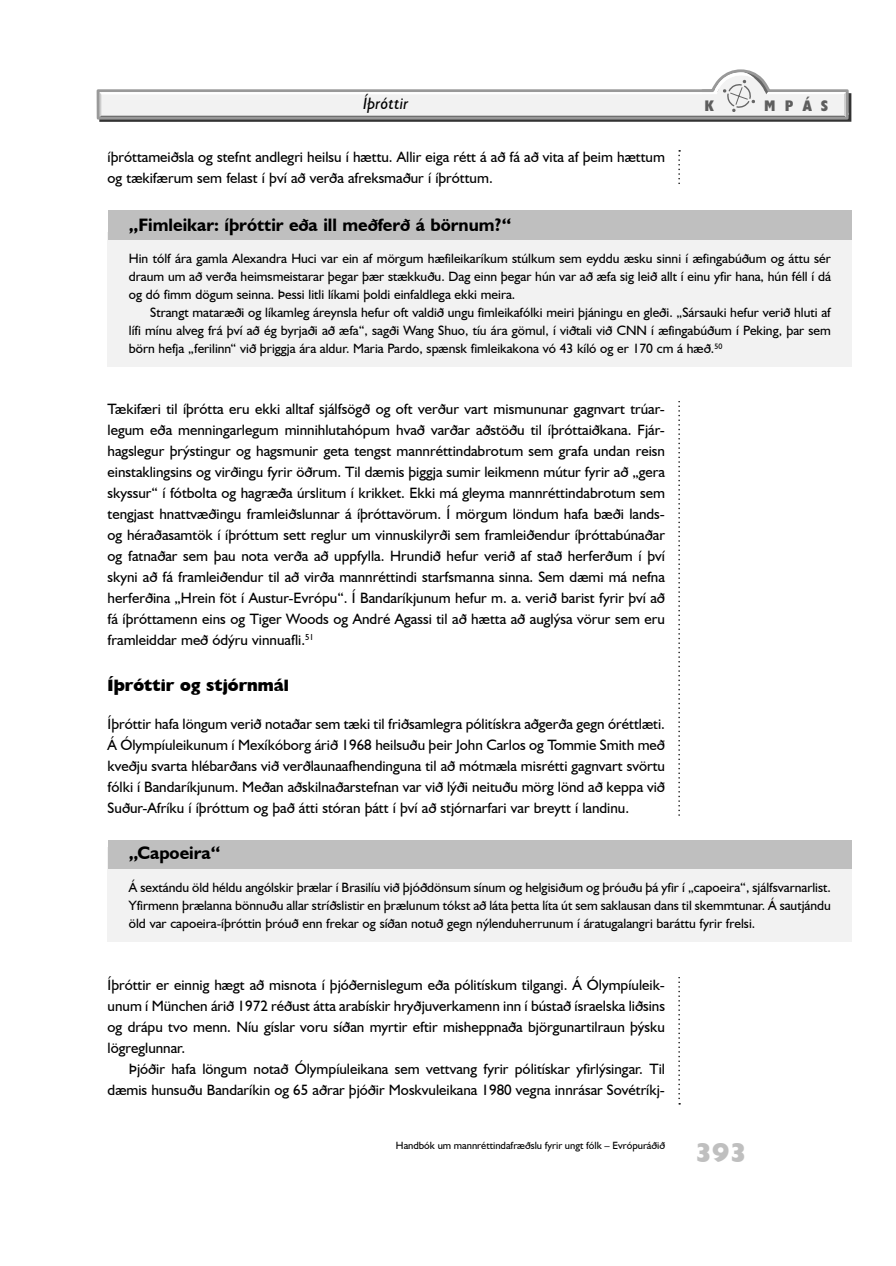
<style>
.page{position:relative;width:896px;height:1266px;background:#fff}
.page>*{position:absolute;margin:0;border:0;box-sizing:border-box;transform-origin:0 0}
.t1{font:800 27px "Humanist 521 BT";color:#bfbfbf}
.t2{font:700 18px "Humanist 521 BT";color:#000}
.t3{font:800 16.5px "Humanist 521 BT";color:#000}
.t4{font:italic 16.5px "Humanist 521 BT";letter-spacing:.01em;color:#000}
.t5{font:700 condensed 15.45px "Humanist 521 BT Xtra";color:#5e5e5e}
.t6{font:15px/21px "Humanist 521 BT";color:#000;text-align:justify}
.t7{font:13.5px/18px "Humanist 521 BT";color:#000;text-align:justify}
.t8{font:10.5px "Humanist 521 BT";color:#000}
</style>
<div class="page">
<svg style="left:678px;top:150px;width:2px;height:954px"></svg>
<svg style="left:97px;top:69px;width:754px;height:53px"></svg>
<div style="left:665px;top:815px;width:51px;height:161px;background:#fff"></div>
<div style="left:665px;top:186px;width:51px;height:215px;background:#fff"></div>
<div style="left:108px;top:232px;width:744px;height:135px;background:#f2f2f2"></div>
<div style="left:108px;top:210px;width:744px;height:29px;background:#bfbfbf"></div>
<div style="left:108px;top:847px;width:744px;height:95px;background:#f2f2f2"></div>
<div style="left:108px;top:840px;width:744px;height:29px;background:#bfbfbf"></div>
<p class="t4" style="left:363px;top:93px;width:47px">Íþróttir</p>
<p class="t6" style="left:108px;top:146px;width:559px">íþróttameiðsla og stefnt andlegri heilsu í hættu. Allir eiga rétt á að fá að vita af þeim hættum og tækifærum sem felast í því að verða afreksmaður í íþróttum.</p>
<p class="t2" style="left:129px;top:214px;width:384px">„Fimleikar: íþróttir eða ill meðferð á börnum?“</p>
<p class="t5" style="left:704px;top:96px;width:11px">K</p>
<p class="t5" style="left:764px;top:96px;width:66px">M P Á S</p>
<p class="t7" style="left:129px;top:249px;width:703px">Hin tólf ára gamla Alexandra Huci var ein af mörgum hæfileikaríkum stúlkum sem eyddu æsku sinni í æfingabúðum og áttu sér draum um að verða heimsmeistarar þegar þær stækkuðu. Dag einn þegar hún var að æfa sig leið allt í einu yfir hana, hún féll í dá og dó fimm dögum seinna. Þessi litli líkami þoldi einfaldlega ekki meira.</p>
<p class="t7" style="left:129px;top:303px;width:703px;text-indent:21px">Strangt mataræði og líkamleg áreynsla hefur oft valdið ungu fimleikafólki meiri þjáningu en gleði. „Sársauki hefur verið hluti af lífi mínu alveg frá því að ég byrjaði að æfa“, sagði Wang Shuo, tíu ára gömul, í viðtali við CNN í æfingabúðum í Peking, þar sem börn hefja „ferilinn“ við þriggja ára aldur. Maria Pardo, spænsk fimleikakona vó 43 kíló og er 170 cm á hæð.<sup>50</sup></p>
<p class="t6" style="left:108px;top:398px;width:559px">Tækifæri til íþrótta eru ekki alltaf sjálfsögð og oft verður vart mismununar gagnvart trúar&shy;legum eða menningarlegum minnihlutahópum hvað varðar aðstöðu til íþróttaiðkana. Fjár&shy;hagslegur þrýstingur og hagsmunir geta tengst mannréttindabrotum sem grafa undan reisn einstaklingsins og virðingu fyrir öðrum. Til dæmis þiggja sumir leikmenn mútur fyrir að „gera skyssur“ í fótbolta og hagræða úrslitum í krikket. Ekki má gleyma mannréttindabrotum sem tengjast hnattvæðingu framleiðslunnar á íþróttavörum. Í mörgum löndum hafa bæði lands&shy;og héraðasamtök í íþróttum sett reglur um vinnuskilyrði sem framleiðendur íþróttabúnaðar og fatnaðar sem þau nota verða að uppfylla. Hrundið hefur verið af stað herferðum í því skyni að fá framleiðendur til að virða mannréttindi starfsmanna sinna. Sem dæmi má nefna herferðina „Hrein föt í Austur-Evrópu“. Í Bandaríkjunum hefur m. a. verið barist fyrir því að fá íþróttamenn eins og Tiger Woods og André Agassi til að hætta að auglýsa vörur sem eru framleiddar með ódýru vinnuafli.<sup>51</sup></p>
<p class="t3" style="left:108px;top:675px;width:183px">Íþróttir og stjórnmál</p>
<p class="t6" style="left:108px;top:713px;width:559px">Íþróttir hafa löngum verið notaðar sem tæki til friðsamlegra pólitískra aðgerða gegn óréttlæti.<br>Á Ólympíuleikunum í Mexíkóborg árið 1968 heilsuðu þeir John Carlos og Tommie Smith með kveðju svarta hlébarðans við verðlaunaafhendinguna til að mótmæla misrétti gagnvart svörtu fólki í Bandaríkjunum. Meðan aðskilnaðarstefnan var við lýði neituðu mörg lönd að keppa við Suður-Afríku í íþróttum og það átti stóran þátt í því að stjórnarfari var breytt í landinu.</p>
<p class="t2" style="left:129px;top:842px;width:93px">„Capoeira“</p>
<p class="t7" style="left:129px;top:878px;width:703px">Á sextándu öld héldu angólskir þrælar í Brasilíu við þjóðdönsum sínum og helgisiðum og þróuðu þá yfir í „capoeira“, sjálfsvarnarlist.<br>Yfirmenn þrælanna bönnuðu allar stríðslistir en þrælunum tókst að láta þetta líta út sem saklausan dans til skemmtunar. Á sautjándu öld var capoeira-íþróttin þróuð enn frekar og síðan notuð gegn nýlenduherrunum í áratugalangri baráttu fyrir frelsi.</p>
<p class="t6" style="left:108px;top:974px;width:559px">Íþróttir er einnig hægt að misnota í þjóðernislegum eða pólitískum tilgangi. Á Ólympíuleik&shy;unum í München árið 1972 réðust átta arabískir hryðjuverkamenn inn í bústað ísraelska liðsins og drápu tvo menn. Níu gíslar voru síðan myrtir eftir misheppnaða björgunartilraun þýsku lögreglunnar.</p>
<p class="t6" style="left:108px;top:1058px;width:559px;text-align:right">Þjóðir hafa löngum notað Ólympíuleikana sem vettvang fyrir pólitískar yfirlýsingar. Til dæmis hunsuðu Bandaríkin og 65 aðrar þjóðir Moskvuleikana 1980 vegna innrásar Sovétríkj-</p>
<p class="t8" style="left:396px;top:1139px;width:270px">Handbók um mannréttindafræðslu fyrir ungt fólk – Evrópuráðið</p>
<h1 class="t1" style="left:694px;top:1135px;width:54px">393</h1>
</div>
